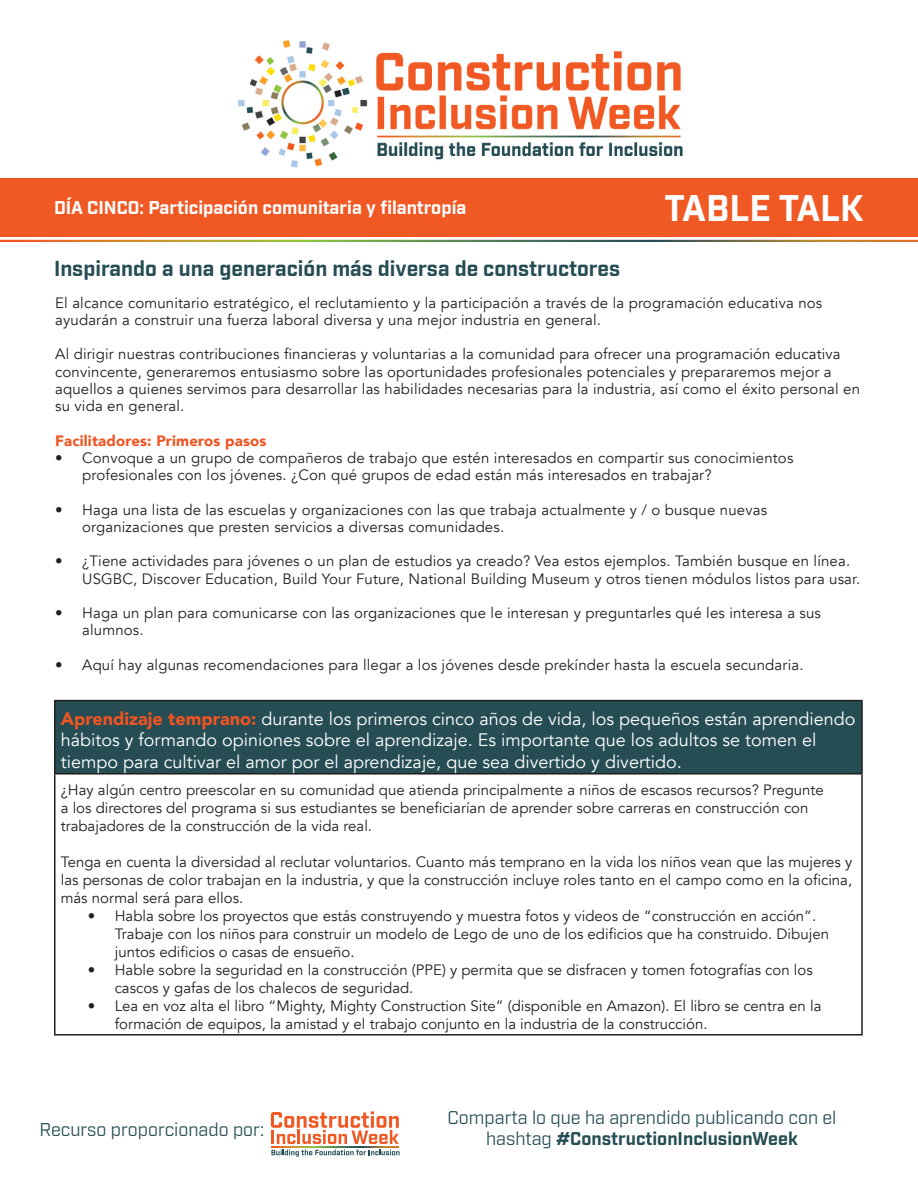
<style>
.page{position:relative;width:918px;height:1188px;background:#fff}
.page>*{position:absolute;margin:0;border:0;box-sizing:border-box;transform-origin:0 0}
.t1{font:700 36px "Industry";color:#fff}
.t2{font:700 21px "Industry";color:#264d54}
.t3{font:18px/21.6px "Avenir";color:#fff}
.t4{font:18px/21.6px "Industry";color:#244d54;text-align:center}
.t5{font:700 18px "Industry";color:#fff}
.List_Paragraph{font:15px/17.2px "Avenir";letter-spacing:.01em;color:#231f20}
.t6{font:900 15px "Avenir";letter-spacing:.01em;color:#ef5422}
.s1{font-weight:900;color:#ef5422}
.s2{font-weight:700}
</style>
<div class="page">
<div style="left:0;top:179px;width:918px;height:58px;background:#f15924"></div>
<img style="left:238px;top:40px;width:445px;height:128px">
<svg style="left:271px;top:1111px;width:128px;height:33px"></svg>
<svg style="left:271px;top:1147px;width:128px;height:1px"></svg>
<svg style="left:271px;top:1150px;width:129px;height:7px"></svg>
<div style="left:55px;top:701px;width:807px;height:73px;background:#264d54"></div>
<hr style="left:54px;top:700px;width:809px;height:1px;background:#231f20">
<hr style="left:54px;top:701px;width:2px;height:72px;background:#231f20">
<hr style="left:861px;top:701px;width:2px;height:72px;background:#231f20">
<hr style="left:54px;top:773px;width:809px;height:2px;background:#231f20">
<hr style="left:54px;top:775px;width:2px;height:259px;background:#231f20">
<hr style="left:861px;top:775px;width:2px;height:259px;background:#231f20">
<hr style="left:54px;top:1034px;width:809px;height:2px;background:#231f20">
<p class="t5" style="left:54px;top:196px;width:414px">DÍA CINCO: Participación comunitaria y filantropía</p>
<p class="t1" style="left:665px;top:186px;width:201px">TABLE TALK</p>
<p class="t2" style="left:54px;top:256px;width:568px">Inspirando a una generación más diversa de constructores</p>
<p class="List_Paragraph" style="left:55px;top:294px;width:769px">El alcance comunitario estratégico, el reclutamiento y la participación a través de la programación educativa nos ayudarán a construir una fuerza laboral diversa y una mejor industria en general.</p>
<p class="List_Paragraph" style="left:55px;top:346px;width:806px">Al dirigir nuestras contribuciones financieras y voluntarias a la comunidad para ofrecer una programación educativa convincente, generaremos entusiasmo sobre las oportunidades profesionales potenciales y prepararemos mejor a aquellos a quienes servimos para desarrollar las habilidades necesarias para la industria, así como el éxito personal en su vida en general.</p>
<p class="t6" style="left:55px;top:428px;width:213px">Facilitadores: Primeros pasos</p>
<p class="List_Paragraph" style="left:82px;top:449px;width:713px;text-indent:-27px">• Convoque a un grupo de compañeros de trabajo que estén interesados en compartir sus conocimientos profesionales con los jóvenes. ¿Con qué grupos de edad están más interesados en trabajar?</p>
<p class="List_Paragraph" style="left:82px;top:501px;width:686px;text-indent:-27px">• Haga una lista de las escuelas y organizaciones con las que trabaja actualmente y / o busque nuevas organizaciones que presten servicios a diversas comunidades.</p>
<p class="List_Paragraph" style="left:82px;top:553px;width:779px;text-indent:-27px">• ¿Tiene actividades para jóvenes o un plan de estudios ya creado? Vea estos ejemplos. También busque en línea.<br>USGBC, Discover Education, Build Your Future, National Building Museum y otros tienen módulos listos para usar.</p>
<p class="List_Paragraph" style="left:82px;top:605px;width:740px;text-indent:-27px">• Haga un plan para comunicarse con las organizaciones que le interesan y preguntarles qué les interesa a sus alumnos.</p>
<p class="List_Paragraph" style="left:55px;top:656px;width:750px">• Aquí hay algunas recomendaciones para llegar a los jóvenes desde prekínder hasta la escuela secundaria.</p>
<p class="t3" style="left:61px;top:708px;width:796px"><span class="s1">Aprendizaje temprano:</span> durante los primeros cinco años de vida, los pequeños están aprendiendo hábitos y formando opiniones sobre el aprendizaje. Es importante que los adultos se tomen el tiempo para cultivar el amor por el aprendizaje, que sea divertido y divertido.</p>
<p class="List_Paragraph" style="left:61px;top:781px;width:765px;line-height:18px">¿Hay algún centro preescolar en su comunidad que atienda principalmente a niños de escasos recursos? Pregunte a los directores del programa si sus estudiantes se beneficiarían de aprender sobre carreras en construcción con trabajadores de la construcción de la vida real.</p>
<p class="List_Paragraph" style="left:61px;top:853px;width:793px;line-height:18px;text-align:justify">Tenga en cuenta la diversidad al reclutar voluntarios. Cuanto más temprano en la vida los niños vean que las mujeres y las personas de color trabajan en la industria, y que la construcción incluye roles tanto en el campo como en la oficina, más normal será para ellos.</p>
<p class="List_Paragraph" style="left:115px;top:907px;width:716px;line-height:18px;text-indent:-27px">• Habla sobre los proyectos que estás construyendo y muestra fotos y videos de “construcción en acción”.<br>Trabaje con los niños para construir un modelo de Lego de uno de los edificios que ha construido. Dibujen juntos edificios o casas de ensueño.</p>
<p class="List_Paragraph" style="left:115px;top:961px;width:700px;line-height:18px;text-indent:-27px">• Hable sobre la seguridad en la construcción (PPE) y permita que se disfracen y tomen fotografías con los cascos y gafas de los chalecos de seguridad.</p>
<p class="List_Paragraph" style="left:115px;top:997px;width:708px;line-height:18px;text-indent:-27px">• Lea en voz alta el libro “Mighty, Mighty Construction Site” (disponible en Amazon). El libro se centra en la formación de equipos, la amistad y el trabajo conjunto en la industria de la construcción.</p>
<p class="t4" style="left:40px;top:1119px;width:226px">Recurso proporcionado por:</p>
<p class="t4" style="left:448px;top:1107px;width:390px">Comparta lo que ha aprendido publicando con el hashtag <span class="s2">#ConstructionInclusionWeek</span></p>
</div>
